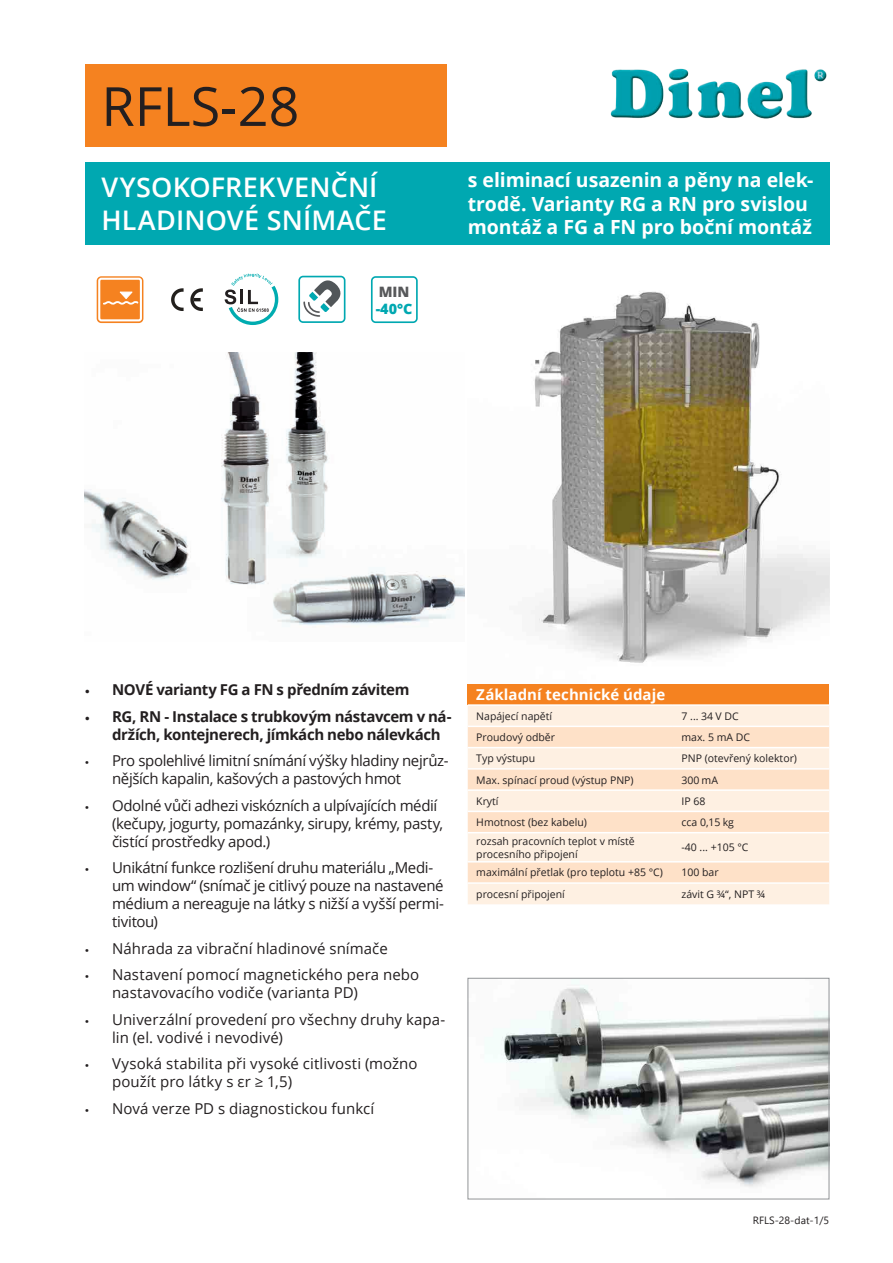
<style>
.page{position:relative;width:893px;height:1263px;background:#fff}
.page>*{position:absolute;margin:0;border:0;box-sizing:border-box;transform-origin:0 0}
.t1{font:54px "Open Sans";color:#231f20}
.nadpis-CZ{font:600 27px/32.4px "Open Sans";letter-spacing:.005em;color:#fff}
.features-CZ{font:700 19.5px/23.4px "Open Sans";letter-spacing:-.005em;color:#fff}
.t2{font:15px/18px "Open Sans";letter-spacing:-.01em;color:#231f20}
.t3{font:700 15px/18px "Open Sans";letter-spacing:-.025em;color:#231f20}
.t4{font:15px/18px "Open Sans";letter-spacing:.01em;color:#231f20}
.záhlaví-CZ{font:700 15px "Open Sans";letter-spacing:.005em;color:#fff}
.t5{font:800 14.4px "Open Sans";color:#00a8b1}
.t6{font:800 14.4px "Open Sans";color:#57585a}
.tabulka-CZ{font:10.5px/12.6px "Open Sans";color:#231f20}
.t7{font:10.5px "Segoe UI";color:#231f20}
.s1{font-family:"Myriad Pro";font-size:13.5px}
</style>
<div class="page">
<div style="left:85px;top:162px;width:744px;height:82px;background:#00a8b1"></div>
<div style="left:85px;top:64px;width:361px;height:83px;background:#f58220"></div>
<img style="left:610px;top:68px;width:217px;height:51px">
<svg style="left:171px;top:288px;width:13px;height:23px"></svg>
<svg style="left:190px;top:288px;width:13px;height:23px"></svg>
<div style="left:468px;top:684px;width:361px;height:21px;background:#f58220"></div>
<div style="left:468px;top:706px;width:361px;height:198px;background:#fef0e2"></div>
<svg style="left:468px;top:727px;width:361px;height:155px;background:#fee8d4"></svg>
<hr style="left:468px;top:704px;width:205px;height:2px;background:#fff">
<hr style="left:673px;top:704px;width:156px;height:2px;background:#fff">
<hr style="left:468px;top:726px;width:205px;height:1px;background:#fff">
<hr style="left:673px;top:726px;width:156px;height:1px;background:#fff">
<hr style="left:468px;top:747px;width:205px;height:1px;background:#fff">
<hr style="left:673px;top:747px;width:156px;height:1px;background:#fff">
<hr style="left:468px;top:768px;width:205px;height:2px;background:#fff">
<hr style="left:673px;top:768px;width:156px;height:2px;background:#fff">
<hr style="left:468px;top:789px;width:205px;height:2px;background:#fff">
<hr style="left:673px;top:789px;width:156px;height:2px;background:#fff">
<hr style="left:468px;top:811px;width:205px;height:1px;background:#fff">
<hr style="left:673px;top:811px;width:156px;height:1px;background:#fff">
<hr style="left:468px;top:832px;width:205px;height:1px;background:#fff">
<hr style="left:673px;top:832px;width:156px;height:1px;background:#fff">
<hr style="left:468px;top:861px;width:205px;height:1px;background:#fff">
<hr style="left:673px;top:861px;width:156px;height:1px;background:#fff">
<hr style="left:468px;top:882px;width:205px;height:2px;background:#fff">
<hr style="left:673px;top:882px;width:156px;height:2px;background:#fff">
<div style="left:97px;top:276px;width:46px;height:47px;background:#f58220;border-radius:5px"></div>
<div style="left:98px;top:278px;width:44px;height:43px;border:2px solid #fff;border-radius:2px"></div>
<svg style="left:103px;top:291px;width:37px;height:15px"></svg>
<svg style="left:371px;top:276px;width:47px;height:47px"></svg>
<svg style="left:298px;top:276px;width:47px;height:47px"></svg>
<svg style="left:225px;top:273px;width:54px;height:52px"></svg>
<img style="left:485px;top:980px;width:342px;height:207px">
<div style="left:468px;top:978px;width:361px;height:221px;border:1px solid #939598"></div>
<img style="left:85px;top:353px;width:379px;height:272px">
<img style="left:531px;top:291px;width:298px;height:372px">
<p class="t1" style="left:101px;top:69px;width:200px">RFLS-28</p>
<p class="nadpis-CZ" style="left:101px;top:171px;width:287px">VYSOKOFREKVENČNÍ<br>HLADINOVÉ SNÍMAČE</p>
<p class="features-CZ" style="left:468px;top:168px;width:347px">s eliminací usazenin a pěny na elek&shy;trodě. Varianty RG a RN pro svislou montáž a FG a FN pro boční montáž</p>
<p class="t6" style="left:379px;top:280px;width:32px">MIN</p>
<p class="t5" style="left:376px;top:298px;width:38px">-40°C</p>
<p class="t3" style="left:85px;top:680px;width:326px"><span class="s1">•</span> NOVÉ varianty FG a FN s předním závitem</p>
<p class="t3" style="left:112px;top:707px;width:341px;text-indent:-27px"><span class="s1">•</span> RG, RN - Instalace s trubkovým nástavcem v ná&shy;držích, kontejnerech, jímkách nebo nálevkách</p>
<p class="t2" style="left:112px;top:751px;width:338px;text-indent:-27px"><span class="s1">•</span> Pro spolehlivé limitní snímání výšky hladiny nejrůz&shy;nějších kapalin, kašových a pastových hmot</p>
<p class="t2" style="left:112px;top:796px;width:333px;text-indent:-27px"><span class="s1">•</span> Odolné vůči adhezi viskózních a ulpívajících médií (kečupy, jogurty, pomazánky, sirupy, krémy, pasty, čistící prostředky apod.)</p>
<p class="t2" style="left:112px;top:858px;width:333px;text-indent:-27px"><span class="s1">•</span> Unikátní funkce rozlišení druhu materiálu „Medi&shy;um window“ (snímač je citlivý pouze na nastavené médium a nereaguje na látky s nižší a vyšší permi&shy;tivitou)</p>
<p class="t2" style="left:85px;top:939px;width:304px"><span class="s1">•</span> Náhrada za vibrační hladinové snímače</p>
<p class="t2" style="left:112px;top:965px;width:309px;text-indent:-27px"><span class="s1">•</span> Nastavení pomocí magnetického pera nebo nastavovacího vodiče (varianta PD)</p>
<p class="t2" style="left:112px;top:1010px;width:335px;text-indent:-27px"><span class="s1">•</span> Univerzální provedení pro všechny druhy kapa&shy;lin (el. vodivé i nevodivé)</p>
<p class="t4" style="left:112px;top:1054px;width:307px;text-indent:-27px"><span class="s1">•</span> Vysoká stabilita při vysoké citlivosti (možno použít pro látky s εr ≥ 1,5)</p>
<p class="t2" style="left:85px;top:1099px;width:291px"><span class="s1">•</span> Nová verze PD s diagnostickou funkcí</p>
<p class="záhlaví-CZ" style="left:476px;top:684px;width:190px">Základní technické údaje</p>
<p class="tabulka-CZ" style="left:476px;top:709px;width:77px">Napájecí napětí</p>
<p class="tabulka-CZ" style="left:681px;top:709px;width:59px">7 ... 34 V DC</p>
<p class="tabulka-CZ" style="left:476px;top:731px;width:80px">Proudový odběr</p>
<p class="tabulka-CZ" style="left:681px;top:731px;width:70px">max. 5 mA DC</p>
<p class="tabulka-CZ" style="left:476px;top:752px;width:60px">Typ výstupu</p>
<p class="tabulka-CZ" style="left:681px;top:752px;width:117px">PNP (otevřený kolektor)</p>
<p class="tabulka-CZ" style="left:476px;top:773px;width:159px">Max. spínací proud (výstup PNP)</p>
<p class="tabulka-CZ" style="left:681px;top:773px;width:38px">300 mA</p>
<p class="tabulka-CZ" style="left:476px;top:794px;width:24px">Krytí</p>
<p class="tabulka-CZ" style="left:681px;top:794px;width:25px">IP 68</p>
<p class="tabulka-CZ" style="left:476px;top:816px;width:112px">Hmotnost (bez kabelu)</p>
<p class="tabulka-CZ" style="left:681px;top:816px;width:54px">cca 0,15 kg</p>
<p class="tabulka-CZ" style="left:476px;top:834px;width:160px">rozsah pracovních teplot v místě procesního připojení</p>
<p class="tabulka-CZ" style="left:681px;top:841px;width:69px">-40 ... +105 °C</p>
<p class="tabulka-CZ" style="left:476px;top:866px;width:188px">maximální přetlak (pro teplotu +85 °C)</p>
<p class="tabulka-CZ" style="left:681px;top:866px;width:39px">100 bar</p>
<p class="tabulka-CZ" style="left:476px;top:887px;width:90px">procesní připojení</p>
<p class="tabulka-CZ" style="left:681px;top:887px;width:85px">závit G ¾“, NPT ¾</p>
<p class="t7" style="left:753px;top:1211px;width:78px">RFLS-28-dat-1/5</p>
</div>
